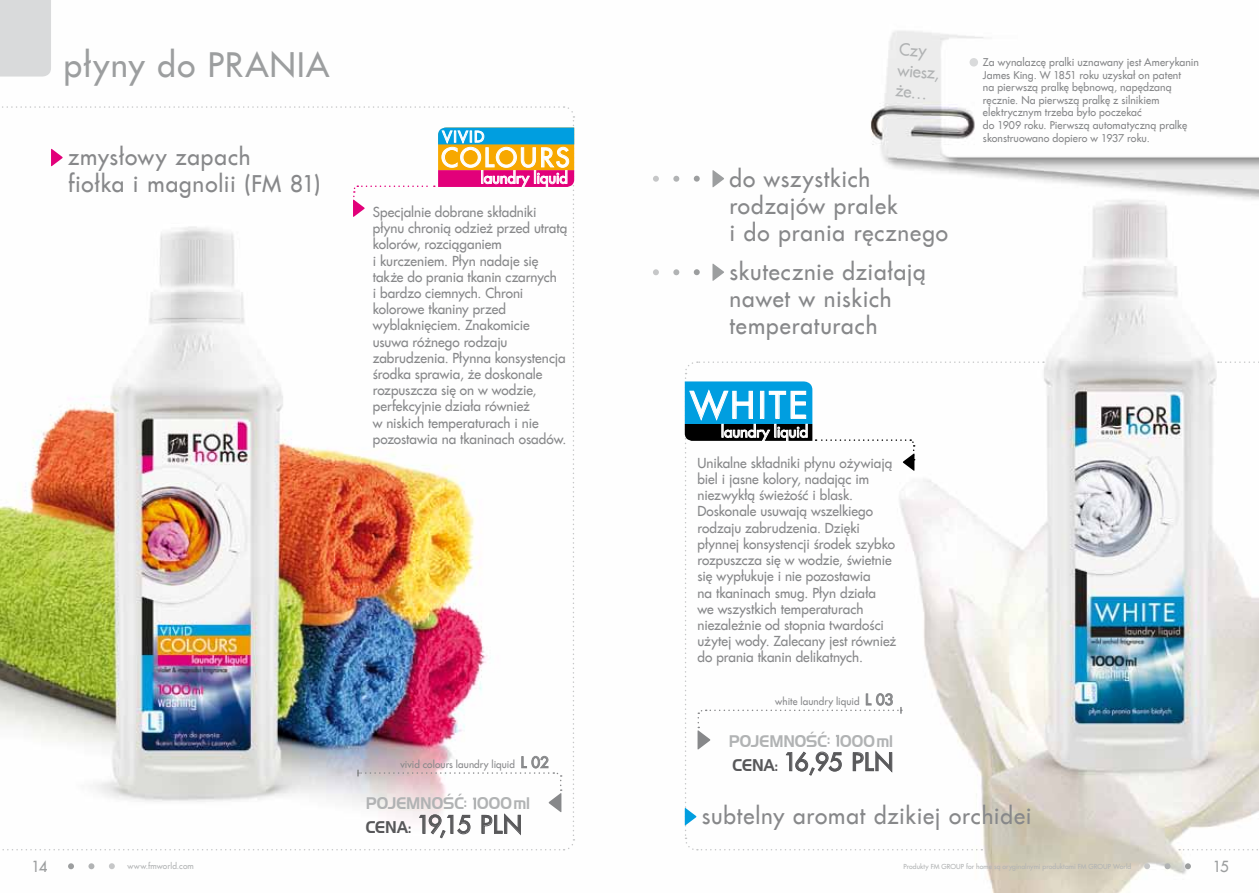
<style>
.page{position:relative;width:1259px;height:893px;background:#fff}
.page>*{position:absolute;margin:0;border:0;box-sizing:border-box;transform-origin:0 0}
.t1{font:36px "Fujiyama 2";color:#fff}
.t2{font:33px "Fujiyama 2";letter-spacing:.045em;color:#9c9e9f}
.t3{font:25.5px "Fujiyama 2";color:#fff}
.t4{font:24px "Fujiyama 2";letter-spacing:-.09em;color:#58585a}
.t5{font:22.5px/27px "Fujiyama 2";letter-spacing:.04em;color:#87888a}
.t6{font:16.5px/21px "Fujiyama 2";color:#b1b3b4}
.t7{font:16.35px "Handel Gothic L2";letter-spacing:-.005em;color:#b1b3b4;scale:.91 1}
.t8{font:15px "Fujiyama 2";letter-spacing:-.005em;color:#fff}
.t9{font:15px "Fujiyama 2";color:#9c9e9f}
.t10{font:13.5px/16.2px "Fujiyama 2";color:#87888a}
.t11{font:10.5px/12.6px "Fujiyama 2";letter-spacing:.005em;color:#87888a}
.t12{font:9.9px "Fujiyama 2";letter-spacing:.01em;color:#87888a}
.t13{font:8.25px "Fujiyama 2";letter-spacing:.015em;color:#b1b3b4}
.t14{font:6.75px "Fujiyama 2";letter-spacing:.015em;color:#b1b3b4}
.s1{font-size:14.85px}
.s2{font-family:"Handel Gothic L2";font-size:16.5px}
</style>
<div class="page">
<img style="left:3px;top:31px;width:1256px;height:862px">
<svg style="left:109px;top:863px;width:6px;height:6px"></svg>
<svg style="left:88px;top:863px;width:6px;height:6px"></svg>
<svg style="left:68px;top:863px;width:6px;height:6px"></svg>
<svg style="left:1144px;top:863px;width:6px;height:6px"></svg>
<svg style="left:1164px;top:863px;width:6px;height:6px"></svg>
<svg style="left:1185px;top:863px;width:6px;height:6px"></svg>
<svg style="left:1179px;top:849px;width:80px;height:1px"></svg>
<svg style="left:1218px;top:361px;width:41px;height:2px"></svg>
<svg style="left:694px;top:269px;width:6px;height:6px"></svg>
<svg style="left:673px;top:269px;width:6px;height:6px"></svg>
<svg style="left:653px;top:269px;width:6px;height:6px"></svg>
<svg style="left:712px;top:263px;width:12px;height:18px"></svg>
<svg style="left:694px;top:176px;width:6px;height:6px"></svg>
<svg style="left:673px;top:176px;width:6px;height:6px"></svg>
<svg style="left:653px;top:176px;width:6px;height:6px"></svg>
<svg style="left:712px;top:170px;width:12px;height:18px"></svg>
<div style="left:0;top:0;width:51px;height:77px;background:#d9dadb"></div>
<div style="left:969px;top:58px;width:9px;height:9px;background:#d9dadb;border-radius:50%"></div>
<img style="left:0;top:106px;width:575px;height:744px">
<svg style="left:684px;top:361px;width:360px;height:490px"></svg>
<h2 class="t2" style="left:64px;top:40px;width:166px">płyny do prania</h2>
<h3 class="t5" style="left:68px;top:142px;width:253px">zmysłowy zapach<br>fiołka i magnolii (FM 81)</h3>
<p class="t8" style="left:442px;top:125px;width:10px">vivid</p>
<h3 class="t3" style="left:441px;top:138px;width:20px">colours</h3>
<p class="t8" style="left:480px;top:167px;width:89px">laundry liquid</p>
<p class="t10" style="left:373px;top:203px;width:196px">Specjalnie dobrane składniki płynu chronią odzież przed utratą kolorów, rozciąganiem<br>i kurczeniem. Płyn nadaje się także do prania tkanin czarnych<br>i bardzo ciemnych. Chroni kolorowe tkaniny przed wyblaknięciem. Znakomicie usuwa różnego rodzaju zabrudzenia. Płynna konsystencja środka sprawia, że doskonale rozpuszcza się on w wodzie, perfekcyjnie działa również<br>w niskich temperaturach i nie pozostawia na tkaninach osadów.</p>
<p class="t12" style="left:400px;top:757px;width:150px">vivid colours laundry liquid <span class="s1">l 02</span></p>
<p class="t7" style="left:366px;top:793px;width:182px">POJEMNOŚĆ: 000ml</p>
<h3 class="t4" style="left:366px;top:806px;width:129px"><span class="s2">CENA:</span> 19,15 pln</h3>
<p class="t6" style="left:900px;top:37px;width:44px;rotate:5deg">Czy wiesz, że…</p>
<h3 class="t5" style="left:729px;top:163px;width:220px">do wszystkich rodzajów pralek<br>i do prania ręcznego</h3>
<h3 class="t5" style="left:729px;top:257px;width:198px">skutecznie działaj¹ nawet w niskich temperaturach</h3>
<h1 class="t1" style="left:690px;top:378px;width:25px">white</h1>
<p class="t8" style="left:721px;top:420px;width:89px">laundry liquid</p>
<p class="t10" style="left:697px;top:454px;width:200px">Unikalne składniki płynu ożywiają biel i jasne kolory, nadając im niezwykłą świeżość i blask.<br>Doskonale usuwają wszelkiego rodzaju zabrudzenia. Dzięki płynnej konsystencji środek szybko rozpuszcza się w wodzie, świetnie się wypłukuje i nie pozostawia<br>na tkaninach smug. Płyn działa<br>we wszystkich temperaturach niezależnie od stopnia twardości użytej wody. Zalecany jest również do prania tkanin delikatnych.</p>
<p class="t12" style="left:775px;top:694px;width:119px">white laundry liquid <span class="s1">l 03</span></p>
<p class="t7" style="left:729px;top:730px;width:182px">POJEMNOŚĆ: 000ml</p>
<h3 class="t4" style="left:732px;top:744px;width:133px"><span class="s2">CENA:</span> 16,95 pln</h3>
<p class="t11" style="left:983px;top:55px;width:218px">Za wynalazcę pralki uznawany jest Amerykanin James King. W 1851 roku uzyskał on patent<br>na pierwszą pralkę bębnową, napędzaną ręcznie. Na pierwszą pralkę z silnikiem elektrycznym trzeba było poczekać<br>do 1909 roku. Pierwszą automatyczną pralkę skonstruowano dopiero w 1937 roku.</p>
<h3 class="t5" style="left:702px;top:801px;width:331px">subtelny aromat dzikiej orchidei</h3>
<p class="t9" style="left:32px;top:855px;width:17px">14</p>
<p class="t13" style="left:128px;top:860px;width:68px">www.fmworld.com</p>
<p class="t14" style="left:903px;top:861px;width:229px">Produkty FM GROUP for home są oryginalnymi produktami FM GROUP World</p>
<p class="t9" style="left:1213px;top:855px;width:17px">15</p>
</div>
